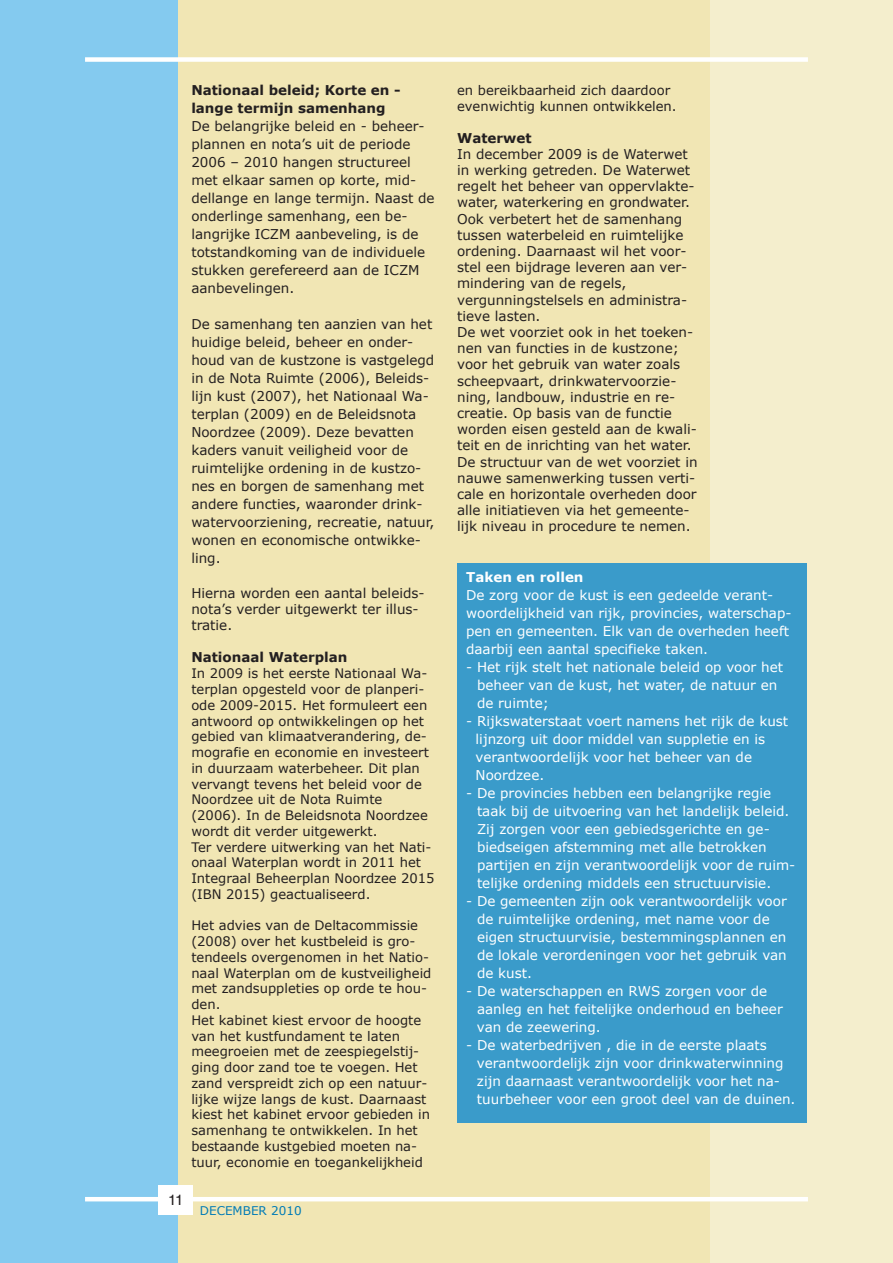
<style>
.page{position:relative;width:893px;height:1263px;background:#fff}
.page>*{position:absolute;margin:0;border:0;box-sizing:border-box;transform-origin:0 0}
.t1{font:15px "Helvetica";color:#231f20}
.t2{font:13.5px/16.2px "Verdana";color:#231f20}
.t3{font:13.5px/18px "Verdana";color:#fff}
.t4{font:700 13.5px/18px "Verdana";color:#231f20}
.t5{font:700 13.5px "Verdana";color:#fff}
.t6{font:13.2px/15.8px "Verdana";color:#231f20}
.t7{font:12px "Verdana";color:#007bb6}
</style>
<div class="page">
<div style="left:0;top:0;width:179px;height:1263px;background:#84caef"></div>
<div style="left:179px;top:0;width:531px;height:1263px;background:#f1e6b4"></div>
<div style="left:710px;top:0;width:183px;height:1263px;background:#f4eecd"></div>
<div style="left:85px;top:57px;width:723px;height:5px;background:#fff"></div>
<hr style="left:85px;top:1197px;width:723px;height:4px;background:#fff">
<div style="left:159px;top:1185px;width:34px;height:30px;background:#fff"></div>
<hr style="left:0;top:0;width:1px;height:1263px;background:#f4eecd">
<div style="left:457px;top:563px;width:349px;height:559px;background:#3a9bca"></div>
<p class="t1" style="left:168px;top:1193px;width:17px">11</p>
<p class="t4" style="left:191px;top:81px;width:211px">Nationaal beleid; Korte en - lange termijn samenhang</p>
<p class="t2" style="left:191px;top:117px;width:245px;line-height:18px">De belangrijke beleid en - beheer&shy;plannen en nota’s uit de periode<br>2006 – 2010 hangen structureel met elkaar samen op korte, mid&shy;dellange en lange termijn. Naast de onderlinge samenhang, een be&shy;langrijke ICZM aanbeveling, is de totstandkoming van de individuele stukken gerefereerd aan de ICZM aanbevelingen.</p>
<p class="t2" style="left:191px;top:315px;width:245px;line-height:18px">De samenhang ten aanzien van het huidige beleid, beheer en onder&shy;houd van de kustzone is vastgelegd in de Nota Ruimte (2006), Beleids&shy;lijn kust (2007), het Nationaal Wa&shy;terplan (2009) en de Beleidsnota<br>Noordzee (2009). Deze bevatten kaders vanuit veiligheid voor de ruimtelijke ordening in de kustzo&shy;nes en borgen de samenhang met andere functies, waaronder drink&shy;watervoorziening, recreatie, natuur, wonen en economische ontwikke&shy;ling.</p>
<p class="t2" style="left:191px;top:584px;width:235px">Hierna worden een aantal beleids&shy;nota’s verder uitgewerkt ter illus&shy;tratie.</p>
<p class="t4" style="left:191px;top:648px;width:158px">Nationaal Waterplan</p>
<p class="t6" style="left:191px;top:665px;width:245px">In 2009 is het eerste Nationaal Wa&shy;terplan opgesteld voor de planperi&shy;ode 2009-2015. Het formuleert een antwoord op ontwikkelingen op het gebied van klimaatverandering, de&shy;mografie en economie en investeert in duurzaam waterbeheer. Dit plan vervangt tevens het beleid voor de Noordzee uit de Nota Ruimte (2006). In de Beleidsnota Noordzee wordt dit verder uitgewerkt.<br>Ter verdere uitwerking van het Nati&shy;onaal Waterplan wordt in 2011 het Integraal Beheerplan Noordzee 2015 (IBN 2015) geactualiseerd.</p>
<p class="t6" style="left:191px;top:917px;width:242px">Het advies van de Deltacommissie (2008) over het kustbeleid is gro&shy;tendeels overgenomen in het Natio&shy;naal Waterplan om de kustveiligheid met zandsuppleties op orde te hou&shy;den.<br>Het kabinet kiest ervoor de hoogte van het kustfundament te laten meegroeien met de zeespiegelstij&shy;ging door zand toe te voegen. Het zand verspreidt zich op een natuur&shy;lijke wijze langs de kust. Daarnaast kiest het kabinet ervoor gebieden in samenhang te ontwikkelen. In het bestaande kustgebied moeten na&shy;tuur, economie en toegankelijkheid</p>
<p class="t7" style="left:200px;top:1203px;width:103px">DECEMBER 2010</p>
<p class="t6" style="left:457px;top:82px;width:221px">en bereikbaarheid zich daardoor evenwichtig kunnen ontwikkelen.</p>
<p class="t4" style="left:457px;top:128px;width:76px">Waterwet</p>
<p class="t2" style="left:457px;top:145px;width:242px">In december 2009 is de Waterwet in werking getreden. De Waterwet regelt het beheer van oppervlakte&shy;water, waterkering en grondwater.<br>Ook verbetert het de samenhang tussen waterbeleid en ruimtelijke ordening. Daarnaast wil het voor&shy;stel een bijdrage leveren aan ver&shy;mindering van de regels, vergunningstelsels en administra&shy;tieve lasten.<br>De wet voorziet ook in het toeken&shy;nen van functies in de kustzone; voor het gebruik van water zoals scheepvaart, drinkwatervoorzie&shy;ning, landbouw, industrie en re&shy;creatie. Op basis van de functie worden eisen gesteld aan de kwali&shy;teit en de inrichting van het water.<br>De structuur van de wet voorziet in nauwe samenwerking tussen verti&shy;cale en horizontale overheden door alle initiatieven via het gemeente&shy;lijk niveau in procedure te nemen.</p>
<p class="t5" style="left:466px;top:569px;width:119px">Taken en rollen</p>
<p class="t3" style="left:466px;top:586px;width:327px">De zorg voor de kust is een gedeelde verant&shy;woordelijkheid van rijk, provincies, waterschap&shy;pen en gemeenten. Elk van de overheden heeft daarbij een aantal specifieke taken.</p>
<p class="t3" style="left:477px;top:658px;width:308px;text-indent:-11px">- Het rijk stelt het nationale beleid op voor het beheer van de kust, het water, de natuur en de ruimte;</p>
<p class="t3" style="left:476px;top:712px;width:314px;text-indent:-9px">- Rijkswaterstaat voert namens het rijk de kust lijnzorg uit door middel van suppletie en is verantwoordelijk voor het beheer van de Noordzee.</p>
<p class="t3" style="left:477px;top:784px;width:320px;text-indent:-11px">- De provincies hebben een belangrijke regie taak bij de uitvoering van het landelijk beleid.<br>Zij zorgen voor een gebiedsgerichte en ge&shy;biedseigen afstemming met alle betrokken partijen en zijn verantwoordelijk voor de ruim&shy;telijke ordening middels een structuurvisie.</p>
<p class="t3" style="left:477px;top:892px;width:311px;text-indent:-11px">- De gemeenten zijn ook verantwoordelijk voor de ruimtelijke ordening, met name voor de eigen structuurvisie, bestemmingsplannen en de lokale verordeningen voor het gebruik van de kust.</p>
<p class="t3" style="left:477px;top:982px;width:307px;text-indent:-11px">- De waterschappen en RWS zorgen voor de aanleg en het feitelijke onderhoud en beheer van de zeewering.</p>
<p class="t3" style="left:477px;top:1036px;width:320px;text-indent:-11px">- De waterbedrijven , die in de eerste plaats verantwoordelijk zijn voor drinkwaterwinning zijn daarnaast verantwoordelijk voor het na&shy;tuurbeheer voor een groot deel van de duinen.</p>
</div>
